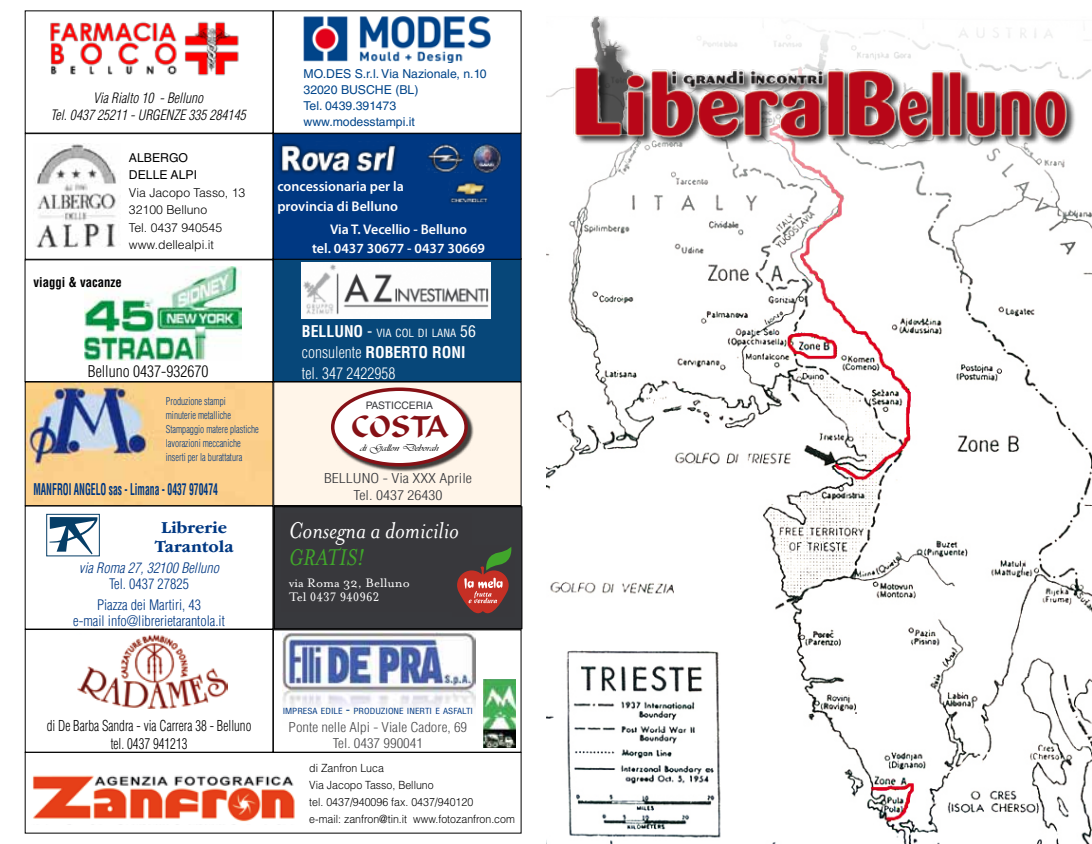
<style>
.page{position:relative;width:1092px;height:844px;background:#fff}
.page>*{position:absolute;margin:0;border:0;box-sizing:border-box;transform-origin:0 0}
.t1{font:35.52px "Ondine LT Std";color:#861116}
.t2{font:italic 26.07px "Mrs Eaves";color:#fff}
.t3{font:italic 26.07px "Mrs Eaves";color:#41a62b}
.t4{font:700 17.5px/19.2px "ITC Garamond Std";color:#003882;text-align:center}
.t5{font:300 condensed 15.75px/21px "Helvetica LT Std";color:#fff}
.t6{font:700 condensed 15.75px "Helvetica LT Std";color:#003882;scale:.61 1}
.t7{font:300 condensed 15.75px "Helvetica LT Std";color:#000}
.t8{font:300 condensed 14.7px/17.5px "Helvetica LT Std";color:#000;text-align:center;scale:.88 1}
.t9{font:300 condensed 14.17px/21px "Helvetica LT Std";color:#003882;text-align:center}
.t10{font:italic 300 condensed 14.17px "Helvetica LT Std";color:#003882}
.t11{font:14.17px "Mrs Eaves Roman";color:#fff}
.t12{font:14.17px "Mrs Eaves Petite Caps";color:#fff}
.t13{font:600 14px/19.2px "Myriad Pro";color:#fff}
.t14{font:italic 300 condensed 14px/17.5px "Helvetica LT Std";color:#000;text-align:center}
.t15{font:300 condensed 13.3px/15.8px "Helvetica LT Std";color:#4b4b4d;text-align:center;scale:1.12 1}
.t16{font:300 condensed 13.3px/17.5px "Helvetica LT Std";color:#38393d;text-align:center;scale:1.19 1}
.t17{font:700 condensed 13.3px "Helvetica LT Std";color:#000;scale:.96 1}
.t18{font:12.25px/15.8px "Helvetica LT Std";color:#01458a}
.t19{font:300 12.25px/17.5px "Helvetica LT Std";color:#000}
.t20{font:12.25px/17.5px "Helvetica LT Std";color:#000}
.t21{font:300 11.2px/17px "Helvetica LT Std";color:#000;scale:.94 1}
.t22{font:condensed 11.03px "Helvetica LT Std";color:#fff}
.t23{font:300 condensed 10.5px/14px "Helvetica LT Std";color:#003882;scale:.88 1}
.t24{font:10.33px "Helvetica LT Std";color:#38393d}
.t25{font:9.97px "Vivaldii";color:#000;scale:1.19 1}
.t26{font:condensed 8.22px "Helvetica LT Std";color:#003882;scale:1.11 1}
.s1{font-weight:700;font-size:15.75px}
.s2{font-size:15.75px}
.s3{font-weight:700}
.s4{font-family:"Mrs Eaves Roman"}
.s5{font-size:11.72px}
</style>
<div class="page">
<img style="left:546px;top:40px;width:545px;height:803px">
<img style="left:50px;top:21px;width:189px;height:55px">
<div style="left:25px;top:133px;width:248px;height:126px;border:1px solid #000"></div>
<img style="left:303px;top:16px;width:188px;height:46px">
<img style="left:35px;top:143px;width:82px;height:104px">
<div style="left:25px;top:505px;width:248px;height:124px;border:1px solid #000"></div>
<svg style="left:49px;top:517px;width:48px;height:37px"></svg>
<div style="left:46px;top:514px;width:54px;height:42px;border:1px solid #063e67"></div>
<img style="left:27px;top:383px;width:244px;height:120px">
<div style="left:25px;top:381px;width:248px;height:124px;border:1px solid #000"></div>
<div style="left:25px;top:629px;width:248px;height:123px;border:1px solid #000"></div>
<div style="left:273px;top:258px;width:248px;height:123px;background:#074779"></div>
<div style="left:273px;top:258px;width:248px;height:123px;border:1px solid #000"></div>
<img style="left:301px;top:262px;width:190px;height:57px">
<div style="left:274px;top:382px;width:247px;height:123px;background:#fff5e9"></div>
<div style="left:273px;top:381px;width:248px;height:124px;border:1px solid #000"></div>
<div style="left:273px;top:134px;width:248px;height:125px;background:#003882"></div>
<div style="left:273px;top:133px;width:248px;height:126px;border:1px solid #000"></div>
<img style="left:279px;top:143px;width:119px;height:31px">
<div style="left:25px;top:259px;width:248px;height:122px;border:1px solid #000"></div>
<img style="left:85px;top:266px;width:156px;height:94px">
<div style="left:25px;top:752px;width:496px;height:81px;background:#fff;border:1px solid #000"></div>
<div style="left:273px;top:629px;width:248px;height:123px;border:1px solid #000"></div>
<div style="left:575px;top:16px;width:501px;height:130px;background:#000;opacity:.75"></div>
<img style="left:561px;top:15px;width:518px;height:127px">
<img style="left:282px;top:632px;width:193px;height:76px">
<img style="left:483px;top:679px;width:32px;height:68px">
<img style="left:427px;top:143px;width:37px;height:29px">
<img style="left:471px;top:143px;width:30px;height:30px">
<img style="left:449px;top:181px;width:40px;height:23px">
<img style="left:32px;top:775px;width:263px;height:47px">
<div style="left:332px;top:388px;width:141px;height:83px;background:#000;opacity:.75"></div>
<div style="left:333px;top:389px;width:133px;height:75px;background:#fff;border-radius:50%"></div>
<div style="left:331px;top:387px;width:137px;height:79px;border:4px solid #861116;border-radius:50%"></div>
<img style="left:77px;top:634px;width:151px;height:74px">
<div style="left:274px;top:506px;width:248px;height:122px;background:#38393d"></div>
<div style="left:274px;top:506px;width:248px;height:122px;border:1px solid #000"></div>
<svg style="left:457px;top:547px;width:55px;height:67px"></svg>
<p class="t14" style="left:51px;top:89px;width:197px">Via Rialto 10 - Belluno<br>Tel. 0437 25211 - URGENZE 335 284145</p>
<p class="t20" style="left:129px;top:149px;width:70px">ALBERGO<br>DELLE ALPI</p>
<p class="t19" style="left:129px;top:183px;width:118px">Via Jacopo Tasso, 13<br>32100 Belluno<br>Tel. 0437 940545 www.dellealpi.it</p>
<p class="t17" style="left:33px;top:274px;width:93px">viaggi &amp; vacanze</p>
<h3 class="t7" style="left:88px;top:362px;width:122px">Belluno 0437-932670</h3>
<p class="t23" style="left:166px;top:394px;width:107px">Produzione stampi minuterie metalliche<br>Stampaggio matere plastiche lavorazioni meccaniche inserti per la burattatura</p>
<h3 class="t6" style="left:33px;top:479px;width:304px">MANFROI ANGELO sas - Limana - 0437 970474</h3>
<h3 class="t4" style="left:155px;top:517px;width:80px">Librerie<br>Tarantola</h3>
<p class="t10" style="left:79px;top:559px;width:142px">via Roma 27, 32100 Belluno</p>
<p class="t9" style="left:97px;top:573px;width:105px">Tel. 0437 27825<br>Piazza dei Martiri, 43</p>
<p class="t9" style="left:73px;top:610px;width:153px">e-mail info@librerietarantola.it</p>
<p class="t18" style="left:303px;top:66px;width:184px">MO.DES S.r.l. Via Nazionale, n.10<br>32020 BUSCHE (BL)<br>Tel. 0439.391473 www.modesstampi.it</p>
<p class="t13" style="left:277px;top:177px;width:128px">concessionaria per la provincia di Belluno</p>
<p class="t13" style="left:312px;top:219px;width:174px;text-align:center">Via T. Vecellio - Belluno<br>tel. 0437 30677 - 0437 30669</p>
<p class="t22" style="left:302px;top:325px;width:175px"><span class="s1">BELLUNO</span> <span class="s2">-</span> VIA COL DI LANA <span class="s2">56</span></p>
<h3 class="t5" style="left:302px;top:341px;width:165px">consulente <span class="s3">ROBERTO RONI </span>tel. 347 2422958</h3>
<p class="t24" style="left:365px;top:399px;width:69px">PASTICCERIA</p>
<h1 class="t1" style="left:350px;top:408px;width:99px">COSTA</h1>
<p class="t16" style="left:324px;top:469px;width:126px">BELLUNO - Via XXX Aprile<br>Tel. 0437 26430</p>
<p class="t25" style="left:360px;top:442px;width:68px">di Gallon Deborah</p>
<h2 class="t2" style="left:288px;top:516px;width:172px">Consegna a domicilio</h2>
<h2 class="t3" style="left:288px;top:543px;width:78px">GRATIS!</h2>
<p class="t11" style="left:289px;top:575px;width:122px">via Roma 32, Belluno</p>
<p class="t12" style="left:289px;top:589px;width:92px"><span class="s4">Tel</span> 0437 940962</p>
<h3 class="t8" style="left:47px;top:716px;width:234px">di De Barba Sandra - via Carrera 38 - Belluno tel. 0437 941213</h3>
<p class="t26" style="left:283px;top:706px;width:173px">IMPRESA EDILE <span class="s5">-</span> PRODUZIONE INERTI E ASFALTI</p>
<p class="t15" style="left:288px;top:719px;width:161px">Ponte nelle Alpi - Viale Cadore, 69<br>Tel. 0437 990041</p>
<p class="t21" style="left:309px;top:759px;width:220px">di Zanfron Luca<br>Via Jacopo Tasso, Belluno<br>tel. 0437/940096 fax. 0437/940120<br>e-mail: zanfron@tin.it www.fotozanfron.com</p>
</div>
